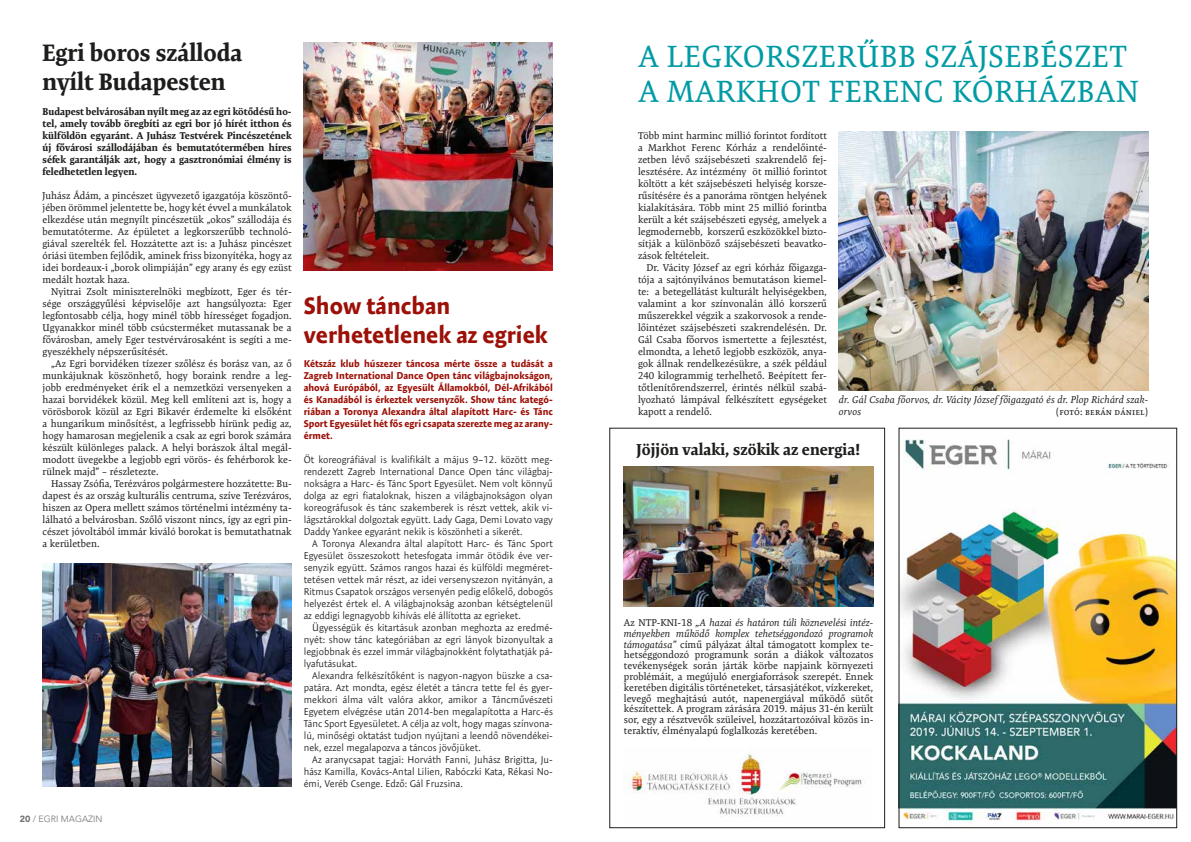
<style>
.page{position:relative;width:1191px;height:842px;background:#fff}
.page>*{position:absolute;margin:0;border:0;box-sizing:border-box;transform-origin:0 0}
.t1{font:31px/35.7px "Expo Serif Pro";letter-spacing:.02em;color:#009ba4}
.t2{font:700 24px/28.8px "Expo Serif Pro";color:#1d1d1b}
.t3{font:700 24px/28.8px "Expo Sans Pro";color:#9c1007}
.t4{font:700 16px "Expo Serif Pro";color:#1d1d1b}
.t5{font:10px/12px "Expo Serif Pro";color:#1d1d1b;text-align:justify}
.t6{font:300 10px/12px "Expo Sans Pro";color:#1d1d1b;text-align:justify}
.t7{font:700 10px/12px "Expo Sans Pro";color:#9c1007;text-align:justify}
.t8{font:700 10px/12px "Expo Serif Pro";color:#1d1d1b;text-align:justify}
.t9{font:italic 10px/12px "Expo Serif Pro";letter-spacing:.01em;color:#1d1d1b}
.t10{font:300 9px "Avenir LT Pro";color:#70706f}
.s1{font-weight:900}
.s2{font-style:italic}
</style>
<div class="page">
<img style="left:624px;top:466px;width:249px;height:141px">
<img style="left:624px;top:753px;width:238px;height:63px">
<img style="left:839px;top:131px;width:309px;height:260px">
<img style="left:43px;top:563px;width:249px;height:224px">
<img style="left:304px;top:43px;width:249px;height:228px">
<img style="left:901px;top:439px;width:273px;height:386px">
<div style="left:899px;top:428px;width:277px;height:400px;border:1px solid #1d1d1b"></div>
<h2 class="t2" style="left:43px;top:39px;width:201px">Egri boros szálloda nyílt Budapesten</h2>
<p class="t8" style="left:43px;top:105px;width:251px">Budapest belvárosában nyílt meg az az egri kötődésű ho&shy;tel, amely tovább öregbíti az egri bor jó hírét itthon és külföldön egyaránt. A Juhász Testvérek Pincészetének új fővárosi szállodájában és bemutatótermében híres séfek garantálják azt, hogy a gasztronómiai élmény is feledhetetlen legyen.</p>
<p class="t5" style="left:43px;top:189px;width:251px">Juhász Ádám, a pincészet ügyvezető igazgatója köszöntő&shy;jében örömmel jelentette be, hogy két évvel a munkálatok elkezdése után megnyílt pincészetük „okos” szállodája és bemutatóterme. Az épületet a legkorszerűbb technoló&shy;giával szerelték fel. Hozzátette azt is: a Juhász pincészet óriási ütemben fejlődik, aminek friss bizonyítéka, hogy az idei bordeaux-i „borok olimpiáján” egy arany és egy ezüst medált hoztak haza.</p>
<p class="t5" style="left:43px;top:285px;width:251px;text-indent:8px">Nyitrai Zsolt miniszterelnöki megbízott, Eger és tér&shy;sége országgyűlési képviselője azt hangsúlyozta: Eger legfontosabb célja, hogy minél több hírességet fogadjon.<br>Ugyanakkor minél több csúcsterméket mutassanak be a fővárosban, amely Eger testvérvárosaként is segíti a me&shy;gyeszékhely népszerűsítését.</p>
<p class="t5" style="left:43px;top:357px;width:251px;text-indent:8px">„Az Egri borvidéken tízezer szőlész és borász van, az ő munkájuknak köszönhető, hogy boraink rendre a leg&shy;jobb eredményeket érik el a nemzetközi versenyeken a hazai borvidékek közül. Meg kell említeni azt is, hogy a vörösborok közül az Egri Bikavér érdemelte ki elsőként a hungarikum minősítést, a legfrissebb hírünk pedig az, hogy hamarosan megjelenik a csak az egri borok számára készült különleges palack. A helyi borászok által megál&shy;modott üvegekbe a legjobb egri vörös- és fehérborok ke&shy;rülnek majd” – részletezte.</p>
<p class="t5" style="left:43px;top:477px;width:251px;text-indent:8px">Hassay Zsófia, Terézváros polgármestere hozzátette: Bu&shy;dapest és az ország kulturális centruma, szíve Terézváros, hiszen az Opera mellett számos történelmi intézmény ta&shy;lálható a belvárosban. Szőlő viszont nincs, így az egri pin&shy;cészet jóvoltából immár kiváló borokat is bemutathatnak a kerületben.</p>
<p class="t10" style="left:20px;top:814px;width:84px"><span class="s1">20</span> / EGRI MAGAZIN</p>
<h2 class="t3" style="left:304px;top:291px;width:245px">Show táncban verhetetlenek az egriek</h2>
<p class="t7" style="left:304px;top:357px;width:251px">Kétszáz klub húszezer táncosa mérte össze a tudását a Zagreb International Dance Open tánc világbajnokságon, ahová Európából, az Egyesült Államokból, Dél-Afrikából és Kanadából is érkeztek versenyzők. Show tánc kategó&shy;riában a Toronya Alexandra által alapított Harc- és Tánc Sport Egyesület hét fős egri csapata szerezte meg az arany&shy;érmet.</p>
<p class="t6" style="left:304px;top:453px;width:251px">Öt koreográfiával is kvalifikált a május 9–12. között meg&shy;rendezett Zagreb International Dance Open tánc világbaj&shy;nokságra a Harc- és Tánc Sport Egyesület. Nem volt könnyű dolga az egri fiataloknak, hiszen a világbajnokságon olyan koreográfusok és tánc szakemberek is részt vettek, akik vi&shy;lágsztárokkal dolgoztak együtt. Lady Gaga, Demi Lovato vagy Daddy Yankee egyaránt nekik is köszönheti a sikerét.</p>
<p class="t6" style="left:304px;top:537px;width:251px;text-indent:8px">A Toronya Alexandra által alapított Harc- és Tánc Sport Egyesület összeszokott hetesfogata immár ötödik éve ver&shy;senyzik együtt. Számos rangos hazai és külföldi megméret&shy;tetésen vettek már részt, az idei versenyszezon nyitányán, a Ritmus Csapatok országos versenyén pedig előkelő, dobogós helyezést értek el. A világbajnokság azonban kétségtelenül az eddigi legnagyobb kihívás elé állította az egrieket.</p>
<p class="t6" style="left:304px;top:621px;width:251px;text-indent:8px">Ügyességük és kitartásuk azonban meghozta az eredmé&shy;nyét: show tánc kategóriában az egri lányok bizonyultak a legjobbnak és ezzel immár világbajnokként folytathatják pá&shy;lyafutásukat.</p>
<p class="t6" style="left:304px;top:669px;width:251px;text-indent:8px">Alexandra felkészítőként is nagyon-nagyon büszke a csa&shy;patára. Azt mondta, egész életét a táncra tette fel és gyer&shy;mekkori álma vált valóra akkor, amikor a Táncművészeti Egyetem elvégzése után 2014-ben megalapította a Harc-és Tánc Sport Egyesületet. A célja az volt, hogy magas színvona&shy;lú, minőségi oktatást tudjon nyújtani a leendő növendékei&shy;nek, ezzel megalapozva a táncos jövőjüket.</p>
<p class="t6" style="left:304px;top:753px;width:251px;text-indent:8px">Az aranycsapat tagjai: Horváth Fanni, Juhász Brigitta, Ju&shy;hász Kamilla, Kovács-Antal Lilien, Rabóczki Kata, Rékasi No&shy;émi, Veréb Csenge. Edző: Gál Fruzsina.</p>
<h1 class="t1" style="left:638px;top:38px;width:502px">A LEGKORSZERŰBB SZÁJSEBÉSZET<br>A MARKHOT FERENC KÓRHÁZBAN</h1>
<p class="t5" style="left:638px;top:129px;width:190px">Több mint harminc millió forintot fordított a Markhot Ferenc Kórház a rendelőinté&shy;zetben lévő szájsebészeti szakrendelő fej&shy;lesztésére. Az intézmény öt millió forintot költött a két szájsebészeti helyiség korsze&shy;rűsítésére és a panoráma röntgen helyének kialakítására. Több mint 25 millió forintba került a két szájsebészeti egység, amelyek a legmodernebb, korszerű eszközökkel bizto&shy;sítják a különböző szájsebészeti beavatko&shy;zások feltételeit.</p>
<p class="t5" style="left:638px;top:261px;width:190px;text-indent:8px">Dr. Vácity József az egri kórház főigazga&shy;tója a sajtónyilvános bemutatáson kiemel&shy;te: a betegellátást kulturált helyiségekben, valamint a kor színvonalán álló korszerű műszerekkel végzik a szakorvosok a rende&shy;lőintézet szájsebészeti szakrendelésén. Dr.<br>Gál Csaba főorvos ismertette a fejlesztést, elmondta, a lehető legjobb eszközök, anya&shy;gok állnak rendelkezésükre, a szék például 240 kilogrammig terhelhető. Beépített fer&shy;tőtlenítőrendszerrel, érintés nélkül szabá&shy;lyozható lámpával felkészített egységeket kapott a rendelő.</p>
<p class="t9" style="left:839px;top:393px;width:311px">dr. Gál Csaba főorvos, dr. Vácity József főigazgató és dr. Plop Richárd szak&shy;orvos</p>
<p class="t5" style="left:1055px;top:405px;width:94px">(fotó: berán dániel)</p>
<h3 class="t4" style="left:636px;top:439px;width:225px">Jöjjön valaki, szökik az energia!</h3>
<p class="t5" style="left:624px;top:617px;width:251px;line-height:10.8px">Az NTP-KNI-18 <span class="s2">„A hazai és határon túli köznevelési intéz&shy;ményekben működő komplex tehetséggondozó programok támogatása”</span> című pályázat által támogatott komplex te&shy;hetséggondozó programunk során a diákok változatos tevékenységek során járták körbe napjaink környezeti problémáit, a megújuló energiaforrások szerepét. Ennek keretében digitális történeteket, társasjátékot, vízkereket, levegő meghajtású autót, napenergiával működő sütőt készítettek. A program zárására 2019. május 31-én került sor, egy a résztvevők szüleivel, hozzátartozóival közös in&shy;teraktív, élményalapú foglalkozás keretében.</p>
</div>
